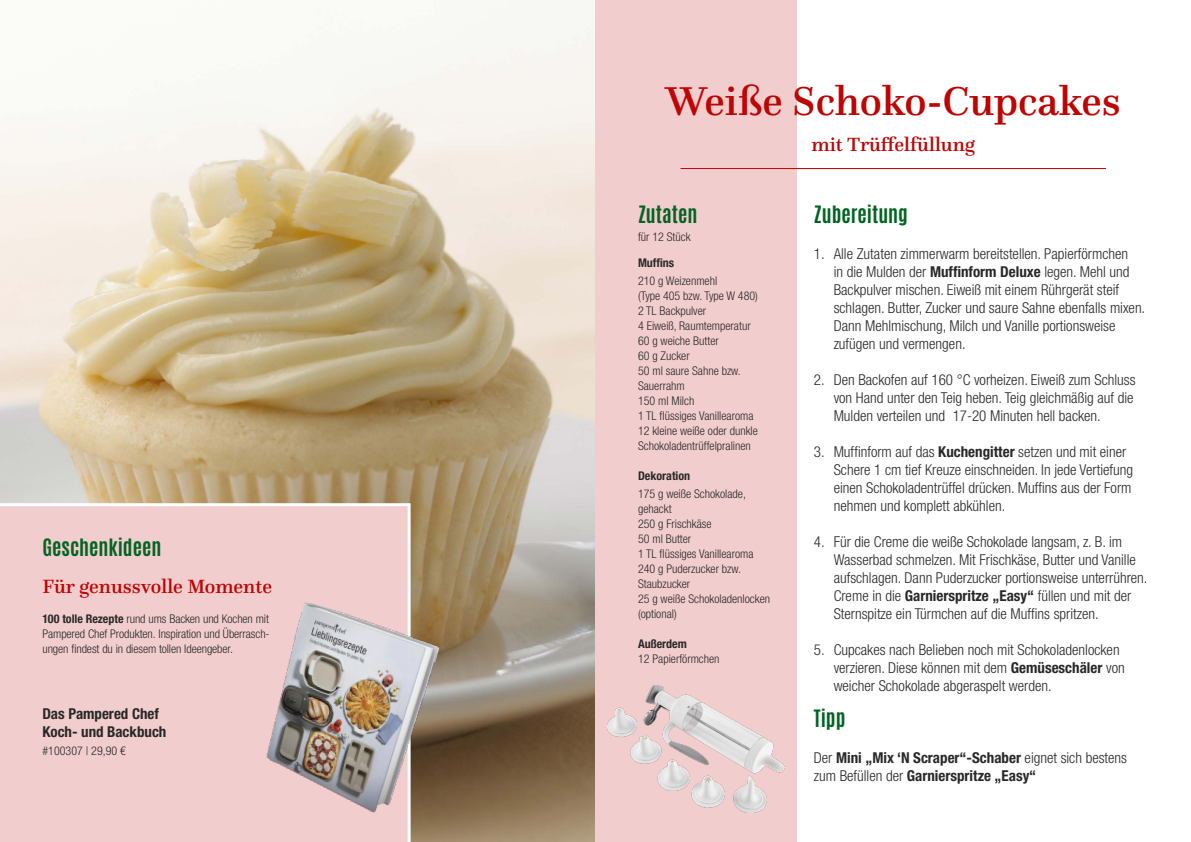
<style>
.page{position:relative;width:1191px;height:842px;background:#fff}
.page>*{position:absolute;margin:0;border:0;box-sizing:border-box;transform-origin:0 0}
.t1{font:500 42px "Questa";color:#bf0404}
.t2{font:500 20px "Questa";color:#bf0404}
.t3{font:700 20px "Antonio";color:#026423}
.t4{font:300 condensed 15px/18px "Helvetica Neue LT Pro";color:#282829}
.t5{font:700 condensed 15px/18px "Helvetica Neue LT Pro";color:#282829}
.t6{font:300 condensed 12px/15px "Helvetica Neue LT Pro";color:#282829}
.t7{font:700 condensed 12px "Helvetica Neue LT Pro";color:#282829}
.s1{font-weight:700}
.s2{font-weight:300}
</style>
<div class="page">
<img style="left:0;top:0;width:595px;height:842px">
<div style="left:595px;top:0;width:202px;height:842px;background:#f2cdcd"></div>
<hr style="left:680px;top:168px;width:426px;height:1px;background:#bf0404">
<div style="left:0;top:502px;width:412px;height:340px;background:#f2cdcd"></div>
<img style="left:254px;top:601px;width:187px;height:216px">
<img style="left:607px;top:685px;width:177px;height:128px">
<h1 class="t1" style="left:665px;top:74px;width:457px">Weiße Schoko-Cupcakes</h1>
<h2 class="t2" style="left:811px;top:131px;width:165px">mit Trüffelfüllung</h2>
<h2 class="t3" style="left:43px;top:533px;width:120px">Geschenkideen</h2>
<h2 class="t2" style="left:43px;top:574px;width:231px">Für genussvolle Momente</h2>
<p class="t6" style="left:43px;top:611px;width:228px;text-align:justify"><span class="s1">100 tolle Rezepte</span> rund ums Backen und Kochen mit Pampered Chef Produkten. Inspiration und Überrasch&shy;ungen findest du in diesem tollen Ideengeber.</p>
<h2 class="t3" style="left:638px;top:199px;width:61px">Zutaten</h2>
<p class="t6" style="left:638px;top:229px;width:54px">für 12 Stück</p>
<p class="t7" style="left:638px;top:256px;width:38px">Muffins</p>
<p class="t6" style="left:638px;top:273px;width:121px">210 g Weizenmehl<br>(Type 405 bzw. Type W 480)<br>2 TL Backpulver<br>4 Eiweiß, Raumtemperatur<br>60 g weiche Butter<br>60 g Zucker<br>50 ml saure Sahne bzw.<br>Sauerrahm<br>150 ml Milch<br>1 TL flüssiges Vanillearoma<br>12 kleine weiße oder dunkle<br>Schokoladentrüffelpralinen</p>
<p class="t7" style="left:638px;top:468px;width:54px">Dekoration</p>
<p class="t6" style="left:638px;top:486px;width:134px">175 g weiße Schokolade, gehackt<br>250 g Frischkäse<br>50 ml Butter<br>1 TL flüssiges Vanillearoma<br>240 g Puderzucker bzw.<br>Staubzucker<br>25 g weiße Schokoladenlocken (optional)</p>
<p class="t7" style="left:638px;top:636px;width:50px">Außerdem</p>
<p class="t6" style="left:638px;top:651px;width:83px">12 Papierförmchen</p>
<h2 class="t3" style="left:814px;top:199px;width:96px">Zubereitung</h2>
<p class="t4" style="left:833px;top:244px;width:313px;text-indent:-20px">1. Alle Zutaten zimmerwarm bereitstellen. Papierförmchen<br>in die Mulden der <span class="s1">Muffinform Deluxe</span> legen. Mehl und Backpulver mischen. Eiweiß mit einem Rührgerät steif schlagen. Butter, Zucker und saure Sahne ebenfalls mixen.<br>Dann Mehlmischung, Milch und Vanille portionsweise zufügen und vermengen.</p>
<p class="t4" style="left:833px;top:370px;width:303px;text-indent:-20px">2. Den Backofen auf 160 °C vorheizen. Eiweiß zum Schluss von Hand unter den Teig heben. Teig gleichmäßig auf die<br>Mulden verteilen und 17-20 Minuten hell backen.</p>
<p class="t4" style="left:833px;top:442px;width:301px;text-indent:-20px">3. Muffinform auf das <span class="s1">Kuchengitter</span> setzen und mit einer Schere 1 cm tief Kreuze einschneiden. In jede Vertiefung einen Schokoladentrüffel drücken. Muffins aus der Form nehmen und komplett abkühlen.</p>
<p class="t4" style="left:833px;top:532px;width:315px;text-indent:-20px">4. Für die Creme die weiße Schokolade langsam, z. B. im Wasserbad schmelzen. Mit Frischkäse, Butter und Vanille aufschlagen. Dann Puderzucker portionsweise unterrühren.<br>Creme in die <span class="s1">Garnierspritze „Easy“</span> füllen und mit der Sternspitze ein Türmchen auf die Muffins spritzen.</p>
<p class="t4" style="left:833px;top:640px;width:292px;text-indent:-20px">5. Cupcakes nach Belieben noch mit Schokoladenlocken verzieren. Diese können mit dem <span class="s1">Gemüseschäler</span> von weicher Schokolade abgeraspelt werden.</p>
<h2 class="t3" style="left:814px;top:703px;width:33px">Tipp</h2>
<p class="t5" style="left:43px;top:705px;width:125px">Das Pampered Chef<br>Koch- und Backbuch</p>
<p class="t6" style="left:43px;top:743px;width:85px">#100307 | 29,90 €</p>
<p class="t5" style="left:814px;top:748px;width:315px"><span class="s2">Der</span> Mini „Mix ‘N Scraper“-Schaber <span class="s2">eignet sich bestens zum Befüllen der</span> Garnierspritze „Easy“</p>
</div>
